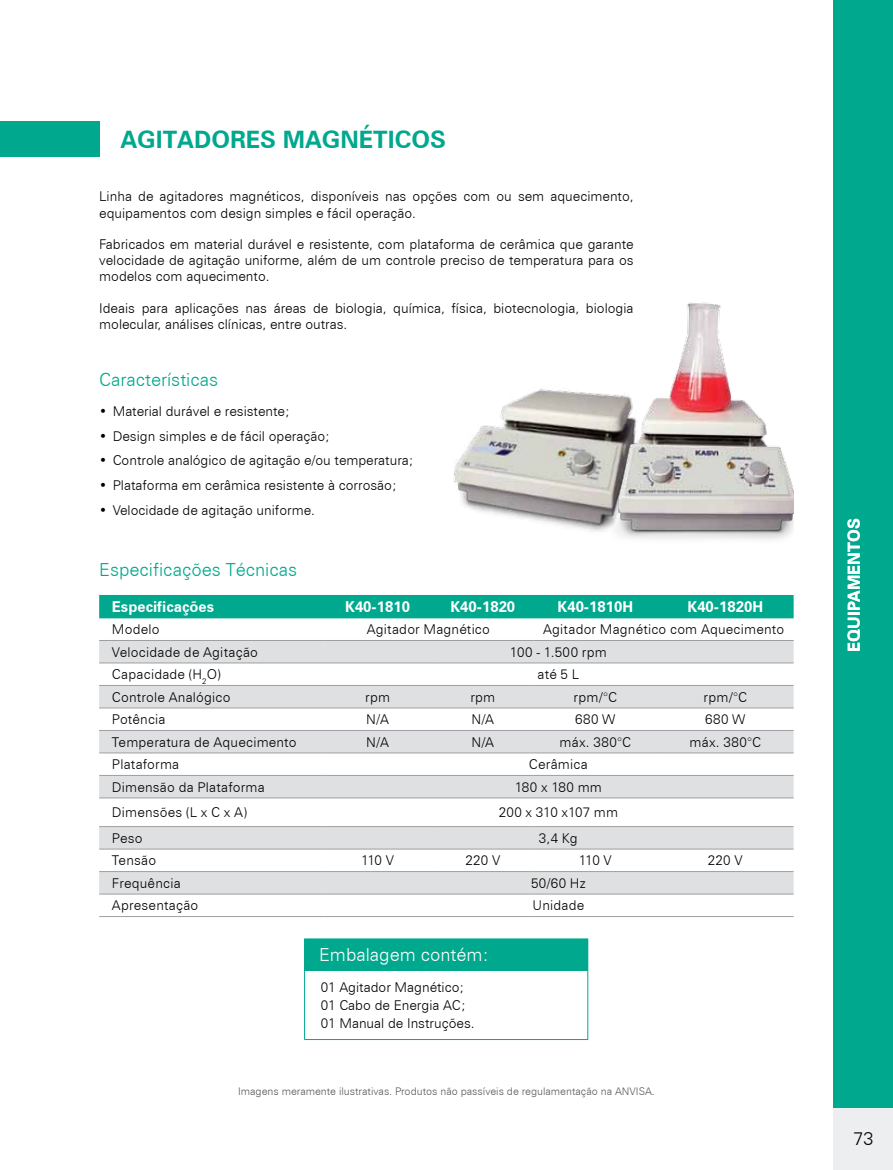
<style>
.page{position:relative;width:893px;height:1170px;background:#fff}
.page>*{position:absolute;margin:0;border:0;box-sizing:border-box;transform-origin:0 0}
.t1{font:700 24px "Zurich BT";color:#00a88e}
.t2{font:300 18px "Zurich BT";color:#00a88e}
.t3{font:300 18px "Zurich BT";color:#fff}
.t4{font:300 18px "Zurich BT";color:#000}
.t5{font:700 16.5px "Zurich BT";letter-spacing:.01em;color:#fff}
.t6{font:700 15px "Zurich BT";color:#fff}
.t7{font:300 13.5px/16.2px "Zurich BT";color:#000}
.t8{font:300 13.5px "Zurich BT";letter-spacing:.025em;color:#000}
.t9{font:300 13.5px "Zurich BT";letter-spacing:.02em;color:#000}
.t10{font:300 10.5px "Zurich BT";color:#58595b}
</style>
<div class="page">
<div style="left:833px;top:1091px;width:60px;height:78px;background:#edeeef"></div>
<div style="left:833px;top:0;width:60px;height:1107px;background:#00a88e"></div>
<div style="left:99px;top:595px;width:695px;height:23px;background:#00a88e"></div>
<svg style="left:99px;top:641px;width:695px;height:252px;fill:#dfe0e1"></svg>
<hr style="left:99px;top:640px;width:224px;height:1px;background:#9d9fa2">
<hr style="left:323px;top:640px;width:109px;height:1px;background:#9d9fa2">
<hr style="left:432px;top:640px;width:102px;height:1px;background:#9d9fa2">
<hr style="left:534px;top:640px;width:123px;height:1px;background:#9d9fa2">
<hr style="left:657px;top:640px;width:137px;height:1px;background:#9d9fa2">
<hr style="left:99px;top:662px;width:224px;height:1px;background:#9d9fa2">
<hr style="left:323px;top:662px;width:109px;height:1px;background:#9d9fa2">
<hr style="left:432px;top:662px;width:102px;height:1px;background:#9d9fa2">
<hr style="left:534px;top:662px;width:123px;height:1px;background:#9d9fa2">
<hr style="left:657px;top:662px;width:137px;height:1px;background:#9d9fa2">
<hr style="left:99px;top:685px;width:224px;height:1px;background:#9d9fa2">
<hr style="left:323px;top:685px;width:109px;height:1px;background:#9d9fa2">
<hr style="left:432px;top:685px;width:102px;height:1px;background:#9d9fa2">
<hr style="left:534px;top:685px;width:123px;height:1px;background:#9d9fa2">
<hr style="left:657px;top:685px;width:137px;height:1px;background:#9d9fa2">
<hr style="left:99px;top:707px;width:224px;height:1px;background:#9d9fa2">
<hr style="left:323px;top:707px;width:109px;height:1px;background:#9d9fa2">
<hr style="left:432px;top:707px;width:102px;height:1px;background:#9d9fa2">
<hr style="left:534px;top:707px;width:123px;height:1px;background:#9d9fa2">
<hr style="left:657px;top:707px;width:137px;height:1px;background:#9d9fa2">
<hr style="left:99px;top:730px;width:224px;height:1px;background:#9d9fa2">
<hr style="left:323px;top:730px;width:109px;height:1px;background:#9d9fa2">
<hr style="left:432px;top:730px;width:102px;height:1px;background:#9d9fa2">
<hr style="left:534px;top:730px;width:123px;height:1px;background:#9d9fa2">
<hr style="left:657px;top:730px;width:137px;height:1px;background:#9d9fa2">
<hr style="left:99px;top:752px;width:224px;height:1px;background:#9d9fa2">
<hr style="left:323px;top:752px;width:109px;height:1px;background:#9d9fa2">
<hr style="left:432px;top:752px;width:102px;height:1px;background:#9d9fa2">
<hr style="left:534px;top:752px;width:123px;height:1px;background:#9d9fa2">
<hr style="left:657px;top:752px;width:137px;height:1px;background:#9d9fa2">
<hr style="left:99px;top:775px;width:224px;height:1px;background:#9d9fa2">
<hr style="left:323px;top:775px;width:109px;height:1px;background:#9d9fa2">
<hr style="left:432px;top:775px;width:102px;height:1px;background:#9d9fa2">
<hr style="left:534px;top:775px;width:123px;height:1px;background:#9d9fa2">
<hr style="left:657px;top:775px;width:137px;height:1px;background:#9d9fa2">
<hr style="left:99px;top:797px;width:224px;height:1px;background:#9d9fa2">
<hr style="left:323px;top:797px;width:109px;height:1px;background:#9d9fa2">
<hr style="left:432px;top:797px;width:102px;height:1px;background:#9d9fa2">
<hr style="left:534px;top:797px;width:123px;height:1px;background:#9d9fa2">
<hr style="left:657px;top:797px;width:137px;height:1px;background:#9d9fa2">
<hr style="left:99px;top:826px;width:224px;height:1px;background:#9d9fa2">
<hr style="left:323px;top:826px;width:109px;height:1px;background:#9d9fa2">
<hr style="left:432px;top:826px;width:102px;height:1px;background:#9d9fa2">
<hr style="left:534px;top:826px;width:123px;height:1px;background:#9d9fa2">
<hr style="left:657px;top:826px;width:137px;height:1px;background:#9d9fa2">
<hr style="left:99px;top:848px;width:224px;height:1px;background:#9d9fa2">
<hr style="left:323px;top:848px;width:109px;height:1px;background:#9d9fa2">
<hr style="left:432px;top:848px;width:102px;height:1px;background:#9d9fa2">
<hr style="left:534px;top:848px;width:123px;height:1px;background:#9d9fa2">
<hr style="left:657px;top:848px;width:137px;height:1px;background:#9d9fa2">
<hr style="left:99px;top:871px;width:224px;height:1px;background:#9d9fa2">
<hr style="left:323px;top:871px;width:109px;height:1px;background:#9d9fa2">
<hr style="left:432px;top:871px;width:102px;height:1px;background:#9d9fa2">
<hr style="left:534px;top:871px;width:123px;height:1px;background:#9d9fa2">
<hr style="left:657px;top:871px;width:137px;height:1px;background:#9d9fa2">
<hr style="left:99px;top:893px;width:224px;height:1px;background:#9d9fa2">
<hr style="left:323px;top:893px;width:109px;height:1px;background:#9d9fa2">
<hr style="left:432px;top:893px;width:102px;height:1px;background:#9d9fa2">
<hr style="left:534px;top:893px;width:123px;height:1px;background:#9d9fa2">
<hr style="left:657px;top:893px;width:137px;height:1px;background:#9d9fa2">
<hr style="left:99px;top:916px;width:224px;height:1px;background:#9d9fa2">
<hr style="left:323px;top:916px;width:109px;height:1px;background:#9d9fa2">
<hr style="left:432px;top:916px;width:102px;height:1px;background:#9d9fa2">
<hr style="left:534px;top:916px;width:123px;height:1px;background:#9d9fa2">
<hr style="left:657px;top:916px;width:137px;height:1px;background:#9d9fa2">
<div style="left:305px;top:938px;width:283px;height:32px;background:#00a88e"></div>
<hr style="left:304px;top:970px;width:1px;height:69px;background:#00a88e">
<hr style="left:587px;top:970px;width:1px;height:69px;background:#00a88e">
<hr style="left:304px;top:1039px;width:284px;height:1px;background:#00a88e">
<hr style="left:304px;top:938px;width:284px;height:1px;background:#00a88e">
<hr style="left:304px;top:939px;width:1px;height:30px;background:#00a88e">
<hr style="left:304px;top:969px;width:284px;height:1px;background:#00a88e">
<img style="left:453px;top:389px;width:136px;height:141px">
<img style="left:589px;top:302px;width:204px;height:238px">
<div style="left:0;top:121px;width:99px;height:36px;background:#00a88e"></div>
<h1 class="t1" style="left:120px;top:125px;width:327px">AGITADORES MAGNÉTICOS</h1>
<p class="t7" style="left:99px;top:188px;width:536px">Linha de agitadores magnéticos, disponíveis nas opções com ou sem aquecimento, equipamentos com design simples e fácil operação.</p>
<p class="t7" style="left:99px;top:236px;width:536px;text-align:justify">Fabricados em material durável e resistente, com plataforma de cerâmica que garante velocidade de agitação uniforme, além de um controle preciso de temperatura para os modelos com aquecimento.</p>
<p class="t7" style="left:99px;top:299px;width:536px">Ideais para aplicações nas áreas de biologia, química, física, biotecnologia, biologia molecular, análises clínicas, entre outras.</p>
<h2 class="t2" style="left:99px;top:369px;width:121px">Características</h2>
<p class="t7" style="left:99px;top:403px;width:192px">• Material durável e resistente;</p>
<p class="t7" style="left:99px;top:427px;width:232px">• Design simples e de fácil operação;</p>
<p class="t7" style="left:99px;top:452px;width:316px">• Controle analógico de agitação e/ou temperatura;</p>
<p class="t7" style="left:99px;top:477px;width:299px">• Plataforma em cerâmica resistente à corrosão;</p>
<p class="t7" style="left:99px;top:501px;width:217px">• Velocidade de agitação uniforme.</p>
<h2 class="t2" style="left:99px;top:558px;width:199px">Especificações Técnicas</h2>
<p class="t6" style="left:112px;top:598px;width:104px">ESPECIFICAÇÕES</p>
<p class="t6" style="left:345px;top:598px;width:66px">K40-1810</p>
<p class="t6" style="left:450px;top:598px;width:66px">K40-1820</p>
<p class="t6" style="left:557px;top:598px;width:77px">K40-1810H</p>
<p class="t6" style="left:687px;top:598px;width:77px">K40-1820H</p>
<p class="t7" style="left:112px;top:621px;width:49px">Modelo</p>
<p class="t7" style="left:367px;top:621px;width:125px">Agitador Magnético</p>
<p class="t7" style="left:543px;top:621px;width:242px">Agitador Magnético com Aquecimento</p>
<p class="t7" style="left:112px;top:643px;width:148px">Velocidade de Agitação</p>
<p class="t8" style="left:510px;top:643px;width:98px">100 - 1.500 rpm</p>
<p class="t7" style="left:112px;top:666px;width:110px">Capacidade (H<sub>2</sub>O)</p>
<p class="t7" style="left:538px;top:666px;width:43px">até 5 L</p>
<p class="t7" style="left:112px;top:688px;width:120px">Controle Analógico</p>
<p class="t7" style="left:365px;top:688px;width:26px">rpm</p>
<p class="t7" style="left:470px;top:688px;width:26px">rpm</p>
<p class="t7" style="left:573px;top:688px;width:45px">rpm/°C</p>
<p class="t7" style="left:703px;top:688px;width:45px">rpm/°C</p>
<p class="t7" style="left:112px;top:711px;width:55px">Potência</p>
<p class="t7" style="left:366px;top:711px;width:24px">N/A</p>
<p class="t7" style="left:471px;top:711px;width:24px">N/A</p>
<p class="t7" style="left:575px;top:711px;width:42px">680 W</p>
<p class="t7" style="left:705px;top:711px;width:42px">680 W</p>
<p class="t7" style="left:112px;top:733px;width:186px">Temperatura de Aquecimento</p>
<p class="t7" style="left:366px;top:733px;width:24px">N/A</p>
<p class="t7" style="left:471px;top:733px;width:24px">N/A</p>
<p class="t7" style="left:559px;top:733px;width:73px">máx. 380°C</p>
<p class="t7" style="left:689px;top:733px;width:73px">máx. 380°C</p>
<p class="t7" style="left:112px;top:756px;width:69px">Plataforma</p>
<p class="t9" style="left:529px;top:756px;width:60px">Cerâmica</p>
<p class="t7" style="left:112px;top:778px;width:154px">Dimensão da Plataforma</p>
<p class="t7" style="left:515px;top:778px;width:89px">180 x 180 mm</p>
<p class="t7" style="left:112px;top:804px;width:137px">Dimensões (L x C x A)</p>
<p class="t7" style="left:499px;top:804px;width:121px">200 x 310 x107 mm</p>
<p class="t7" style="left:112px;top:829px;width:32px">Peso</p>
<p class="t7" style="left:539px;top:829px;width:40px">3,4 Kg</p>
<p class="t7" style="left:112px;top:852px;width:46px">Tensão</p>
<p class="t7" style="left:361px;top:852px;width:34px">110 V</p>
<p class="t7" style="left:465px;top:852px;width:36px">220 V</p>
<p class="t7" style="left:579px;top:852px;width:34px">110 V</p>
<p class="t7" style="left:708px;top:852px;width:36px">220 V</p>
<p class="t7" style="left:112px;top:874px;width:70px">Frequência</p>
<p class="t7" style="left:531px;top:874px;width:56px">50/60 Hz</p>
<p class="t7" style="left:112px;top:897px;width:88px">Apresentação</p>
<p class="t7" style="left:533px;top:897px;width:53px">Unidade</p>
<h2 class="t3" style="left:319px;top:944px;width:171px">Embalagem contém:</h2>
<p class="t7" style="left:321px;top:978px;width:155px;line-height:17.7px">01 Agitador Magnético;<br>01 Cabo de Energia AC;<br>01 Manual de Instruções.</p>
<p class="t10" style="left:238px;top:1084px;width:418px">Imagens meramente ilustrativas. Produtos não passíveis de regulamentação na ANVISA.</p>
<p class="t5" style="left:844px;top:651px;width:135px;rotate:-90deg">EQUIPAMENTOS</p>
<h2 class="t4" style="left:853px;top:1127px;width:21px">73</h2>
</div>
